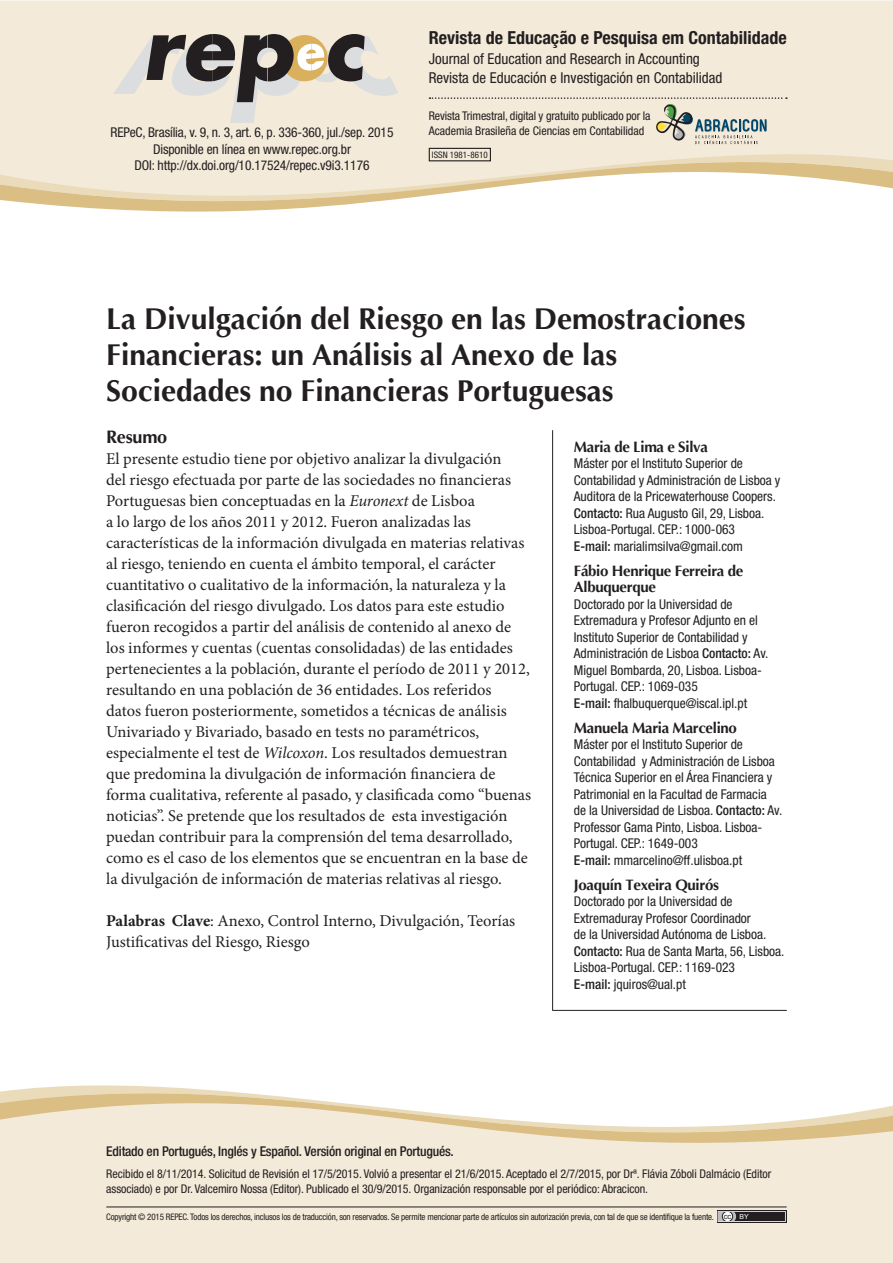
<style>
.page{position:relative;width:893px;height:1263px;background:#fff}
.page>*{position:absolute;margin:0;border:0;box-sizing:border-box;transform-origin:0 0}
.titulo_CAPA{font:700 30px/36px "Optima";color:#231f20}
.t1{font:700 condensed 18px "Helvetica Neue LT Std";color:#231f20}
.resumo_TITULO{font:700 18px "Optima";letter-spacing:-.01em;color:#231f20}
.resumo_TEXTO{font:16.5px/21px "Minion Pro";color:#231f20}
.autor_NOME{font:700 15px/16.5px "Optima";letter-spacing:-.02em;color:#231f20}
.t2{font:condensed 15px/19.5px "Helvetica Neue LT Std";color:#231f20}
.autor_TEXTO{font:condensed 13.5px/16.5px "Helvetica Neue LT Std";color:#231f20}
.t3{font:500 condensed 13.5px "Helvetica Neue LT Std";letter-spacing:-.015em;color:#231f20}
.t4{font:condensed 12px/15px "Helvetica Neue LT Std";letter-spacing:-.005em;color:#231f20}
.t5{font:condensed 9px "Helvetica Neue LT Std";letter-spacing:-.02em;color:#231f20}
.t6{font:condensed 9px "Helvetica Neue LT Std";color:#231f20}
.s1{font-weight:500}
.s2{font-style:italic}
.s3{font-weight:700}
.s4{font-family:"Arial";font-stretch:normal;font-size:7.05px;color:#fff}
</style>
<div class="page">
<div style="left:0;top:1px;width:893px;height:126px;background:#f3ead9"></div>
<div style="left:0;top:1179px;width:893px;height:84px;background:#f3ead9"></div>
<svg style="left:0;top:129px;width:893px;height:83px;fill:#f3ead9"></svg>
<svg style="left:0;top:1085px;width:893px;height:94px;fill:#f3ead9"></svg>
<hr style="left:106px;top:1206px;width:681px;height:1px;background:#231f20">
<div style="left:717px;top:1210px;width:70px;height:13px;background:#231f20"></div>
<svg style="left:718px;top:1211px;width:68px;height:11px"></svg>
<svg style="left:113px;top:33px;width:285px;height:90px;background:#bfb8ac"></svg>
<div style="left:429px;top:148px;width:62px;height:13px;border:1px solid #231f20"></div>
<svg style="left:429px;top:97px;width:358px;height:47px;background:#e3ddce"></svg>
<hr style="left:553px;top:1010px;width:233px;height:1px;background:#231f20">
<hr style="left:552px;top:430px;width:1px;height:580px;background:#231f20">
<p class="autor_TEXTO" style="left:111px;top:124px;width:284px">REPeC, Brasília, v. 9, n. 3, art. 6, p. 336-360, jul./sep. 2015</p>
<p class="autor_TEXTO" style="left:135px;top:141px;width:236px;text-align:center">Disponible en línea en www.repec.org.br<br>DOI: http://dx.doi.org/10.17524/repec.v9i3.1176</p>
<p class="t1" style="left:429px;top:27px;width:359px">Revista de Educação e Pesquisa em Contabilidade</p>
<p class="t2" style="left:429px;top:49px;width:295px">Journal of Education and Research in Accounting<br>Revista de Educación e Investigación en Contabilidad</p>
<p class="t4" style="left:429px;top:108px;width:223px">Revista Trimestral, digital y gratuito publicado por la<br>Academia Brasileña de Ciencias em Contabilidad</p>
<p class="t6" style="left:432px;top:149px;width:57px">ISSN 1981-8610</p>
<p class="titulo_CAPA" style="left:106px;top:301px;width:641px">La Divulgación del Riesgo en las Demostraciones<br>Financieras: un Análisis al Anexo de las<br>Sociedades no Financieras Portuguesas</p>
<p class="autor_NOME" style="left:574px;top:439px;width:136px">Maria de Lima e Silva</p>
<p class="autor_TEXTO" style="left:574px;top:455px;width:208px">Máster por el Instituto Superior de Contabilidad y Administración de Lisboa y Auditora de la Pricewaterhouse Coopers.<br><span class="s1">Contacto:</span> Rua Augusto Gil, 29, Lisboa.<br>Lisboa-Portugal. CEP.: 1000-063</p>
<p class="autor_TEXTO" style="left:574px;top:538px;width:171px"><span class="s1">E-mail:</span> marialimsilva@gmail.com</p>
<p class="autor_NOME" style="left:574px;top:563px;width:171px">Fábio Henrique Ferreira de<br>Albuquerque</p>
<p class="autor_TEXTO" style="left:574px;top:596px;width:196px">Doctorado por la Universidad de Extremadura y Profesor Adjunto en el Instituto Superior de Contabilidad y Administración de Lisboa <span class="s1">Contacto:</span> Av.<br>Miguel Bombarda, 20, Lisboa. Lisboa-Portugal. CEP.: 1069-035</p>
<p class="autor_TEXTO" style="left:574px;top:695px;width:175px"><span class="s1">E-mail:</span> fhalbuquerque@iscal.ipl.pt</p>
<p class="autor_NOME" style="left:574px;top:720px;width:165px">Manuela Maria Marcelino</p>
<p class="autor_TEXTO" style="left:574px;top:736px;width:203px">Máster por el Instituto Superior de<br>Contabilidad y Administración de Lisboa</p>
<p class="autor_TEXTO" style="left:574px;top:769px;width:210px">Técnica Superior en el Área Financiera y Patrimonial en la Facultad de Farmacia de la Universidad de Lisboa. <span class="s1">Contacto:</span> Av.<br>Professor Gama Pinto, Lisboa. Lisboa-Portugal. CEP.: 1649-003</p>
<p class="autor_TEXTO" style="left:574px;top:852px;width:170px"><span class="s1">E-mail:</span> mmarcelino@ff.ulisboa.pt</p>
<p class="autor_NOME" style="left:574px;top:877px;width:147px">Joaquín Texeira Quirós</p>
<p class="autor_TEXTO" style="left:574px;top:893px;width:212px">Doctorado por la Universidad de Extremaduray Profesor Coordinador<br>de la Universidad Autónoma de Lisboa.<br><span class="s1">Contacto:</span> Rua de Santa Marta, 56, Lisboa.<br>Lisboa-Portugal. CEP.: 1169-023</p>
<p class="autor_TEXTO" style="left:574px;top:976px;width:114px"><span class="s1">E-mail:</span> jquiros@ual.pt</p>
<p class="resumo_TITULO" style="left:106px;top:425px;width:63px">Resumo</p>
<p class="resumo_TEXTO" style="left:106px;top:448px;width:426px">El presente estudio tiene por objetivo analizar la divulgación<br>del riesgo efectuada por parte de las sociedades no financieras Portuguesas bien conceptuadas en la <span class="s2">Euronext</span> de Lisboa<br>a lo largo de los años 2011 y 2012. Fueron analizadas las características de la información divulgada en materias relativas al riesgo, teniendo en cuenta el ámbito temporal, el carácter cuantitativo o cualitativo de la información, la naturaleza y la clasificación del riesgo divulgado. Los datos para este estudio fueron recogidos a partir del análisis de contenido al anexo de los informes y cuentas (cuentas consolidadas) de las entidades pertenecientes a la población, durante el período de 2011 y 2012, resultando en una población de 36 entidades. Los referidos<br>datos fueron posteriormente, sometidos a técnicas de análisis Univariado y Bivariado, basado en tests no paramétricos, especialmente el test de <span class="s2">Wilcoxon</span>. Los resultados demuestran que predomina la divulgación de información financiera de forma cualitativa, referente al pasado, y clasificada como “buenas noticias”. Se pretende que los resultados de esta investigación puedan contribuir para la comprensión del tema desarrollado, como es el caso de los elementos que se encuentran en la base de la divulgación de información de materias relativas al riesgo.</p>
<p class="resumo_TEXTO" style="left:106px;top:910px;width:411px"><span class="s3">Palabras Clave</span>: Anexo, Control Interno, Divulgación, Teorías<br>Justificativas del Riesgo, Riesgo</p>
<p class="t3" style="left:106px;top:1143px;width:349px">Editado en Portugués, Inglés y Español. Versión original en Portugués.</p>
<p class="t4" style="left:106px;top:1166px;width:666px">Recibido el 8/11/2014. Solicitud de Revisión el 17/5/2015. Volvió a presentar el 21/6/2015. Aceptado el 2/7/2015, por Drª. Flávia Zóboli Dalmácio (Editor associado) e por Dr. Valcemiro Nossa (Editor). Publicado el 30/9/2015. Organización responsable por el periódico: Abracicon.</p>
<p class="t5" style="left:106px;top:1212px;width:644px">Copyright © 2015 REPEC. Todos los derechos, inclusos los de traducción, son reservados. Se permite mencionar parte de artículos sin autorización previa, con tal de que se identifique la fuente. <sup>cc</sup> <span class="s4">BY</span></p>
</div>
